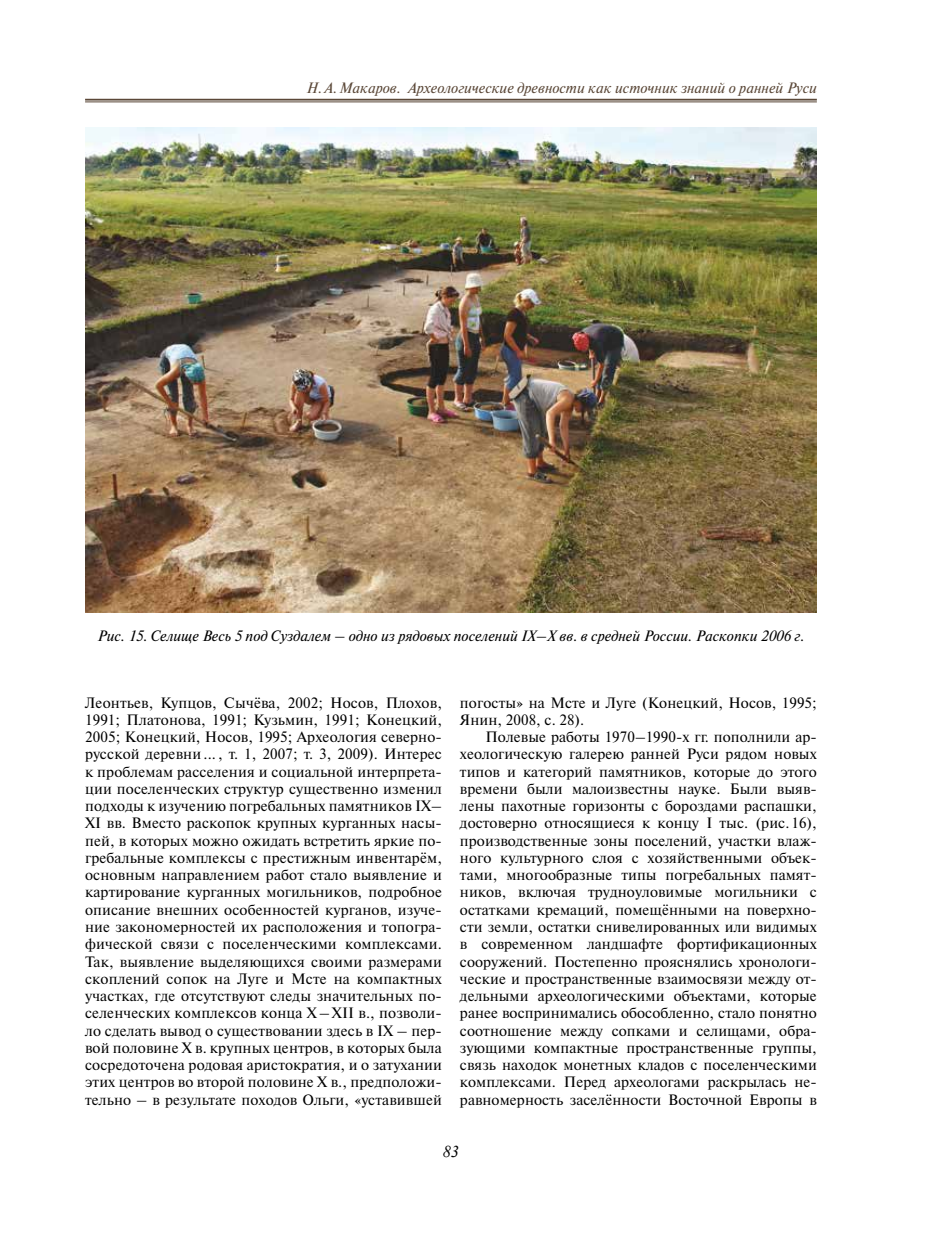
<style>
.page{position:relative;width:936px;height:1234px;background:#fff}
.page>*{position:absolute;margin:0;border:0;box-sizing:border-box;transform-origin:0 0}
.t1{font:italic 16.5px "Times New Roman";color:#000}
.t2{font:15px/17.2px "Newton C";letter-spacing:.005em;color:#000;text-align:justify}
.t3{font:italic 15px "Newton C";color:#000}
.t4{font:italic 15px "Newton C";color:#5b4838}
</style>
<div class="page">
<hr style="left:85px;top:99px;width:731px;height:1px;background:#5b4838">
<hr style="left:85px;top:102px;width:731px;height:1px;background:#5b4838">
<img style="left:85px;top:128px;width:731px;height:484px">
<p class="t4" style="left:306px;top:80px;width:512px">Н.А.Макаров. Археологические древности как источник знаний о ранней Руси</p>
<p class="t3" style="left:97px;top:627px;width:708px">Рис. 15. Селище Весь 5 под Суздалем – одно из рядовых поселений IX–X вв. в средней России. Раскопки 2006 г.</p>
<p class="t2" style="left:85px;top:693px;width:358px">Леонтьев, Купцов, Сычёва, 2002; Носов, Плохов, 1991; Платонова, 1991; Кузьмин, 1991; Конецкий, 2005; Конецкий, Носов, 1995; Археология северно&shy;русской деревни..., т. 1, 2007; т. 3, 2009). Интерес к проблемам расселения и социальной интерпрета&shy;ции поселенческих структур существенно изменил подходы к изучению погребальных памятников IX– XI вв. Вместо раскопок крупных курганных насы&shy;пей, в которых можно ожидать встретить яркие по&shy;гребальные комплексы с престижным инвентарём, основным направлением работ стало выявление и картирование курганных могильников, подробное описание внешних особенностей курганов, изуче&shy;ние закономерностей их расположения и топогра&shy;фической связи с поселенческими комплексами.<br>Так, выявление выделяющихся своими размерами скоплений сопок на Луге и Мсте на компактных участках, где отсутствуют следы значительных по&shy;селенческих комплексов конца X – XII в., позволи&shy;ло сделать вывод о существовании здесь в IX – пер&shy;вой половине X в. крупных центров, в которых была сосредоточена родовая аристократия, и о затухании этих центров во второй половине X в., предположи&shy;тельно – в результате походов Ольги, «уставившей</p>
<p class="t2" style="left:460px;top:693px;width:358px">погосты» на Мсте и Луге (Конецкий, Носов, 1995;</p>
<p class="t2" style="left:460px;top:711px;width:126px">Янин, 2008, с. 28).</p>
<p class="t2" style="left:485px;top:728px;width:333px">Полевые работы 1970–1990-х гг. пополнили ар-</p>
<p class="t2" style="left:460px;top:745px;width:358px">хеологическую галерею ранней Руси рядом новых</p>
<p class="t2" style="left:460px;top:762px;width:358px">типов и категорий памятников, которые до этого</p>
<p class="t2" style="left:460px;top:780px;width:358px">времени были малоизвестны науке. Были выяв-</p>
<p class="t2" style="left:460px;top:797px;width:358px">лены пахотные горизонты с бороздами распашки,</p>
<p class="t2" style="left:460px;top:814px;width:358px">достоверно относящиеся к концу I тыс. (рис. 16),</p>
<p class="t2" style="left:460px;top:831px;width:358px">производственные зоны поселений, участки влаж-</p>
<p class="t2" style="left:460px;top:849px;width:358px">ного культурного слоя с хозяйственными объек-</p>
<p class="t2" style="left:460px;top:866px;width:358px">тами, многообразные типы погребальных памят-</p>
<p class="t2" style="left:460px;top:883px;width:358px">ников, включая трудноуловимые могильники с</p>
<p class="t2" style="left:460px;top:900px;width:358px">остатками кремаций, помещёнными на поверхно-</p>
<p class="t2" style="left:460px;top:918px;width:358px">сти земли, остатки снивелированных или видимых</p>
<p class="t2" style="left:460px;top:935px;width:358px">в современном ландшафте фортификационных</p>
<p class="t2" style="left:460px;top:952px;width:358px">сооружений. Постепенно прояснялись хронологи-</p>
<p class="t2" style="left:460px;top:969px;width:358px">ческие и пространственные взаимосвязи между от-</p>
<p class="t2" style="left:460px;top:987px;width:358px">дельными археологическими объектами, которые</p>
<p class="t2" style="left:460px;top:1004px;width:358px">ранее воспринимались обособленно, стало понятно</p>
<p class="t2" style="left:460px;top:1021px;width:358px">соотношение между сопками и селищами, обра-</p>
<p class="t2" style="left:460px;top:1038px;width:358px">зующими компактные пространственные группы,</p>
<p class="t2" style="left:460px;top:1056px;width:358px">связь находок монетных кладов с поселенческими</p>
<p class="t2" style="left:460px;top:1073px;width:358px">комплексами. Перед археологами раскрылась не-</p>
<p class="t2" style="left:460px;top:1090px;width:358px">равномерность заселённости Восточной Европы в</p>
<p class="t1" style="left:442px;top:1140px;width:18px">83</p>
</div>
